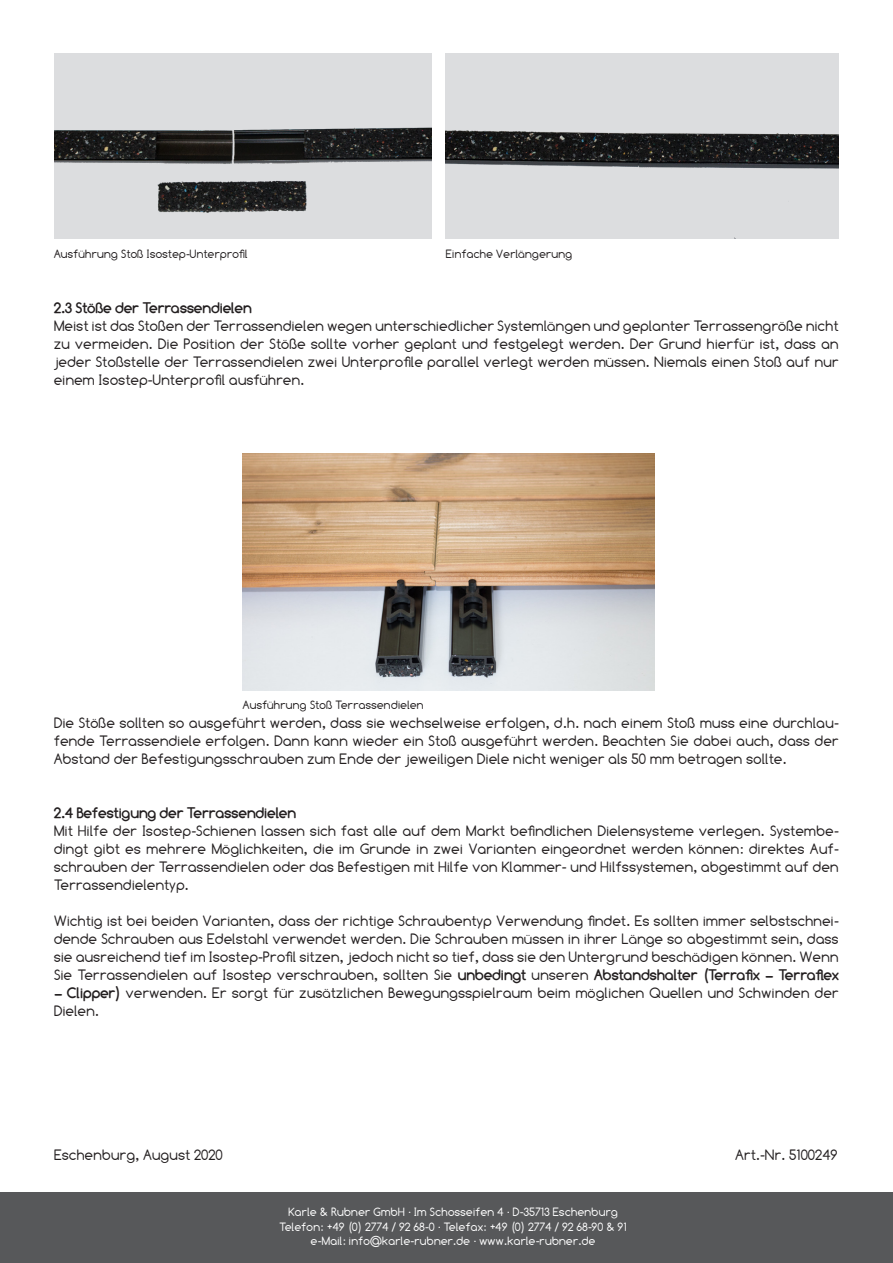
<style>
.page{position:relative;width:893px;height:1263px;background:#fff}
.page>*{position:absolute;margin:0;border:0;box-sizing:border-box;transform-origin:0 0}
.t1{font:15px/18px "Comfortaa";color:#231f20;text-align:justify}
.t2{font:700 15px "Comfortaa";color:#231f20}
.t3{font:12px "Comfortaa";color:#fff}
.t4{font:12px "Comfortaa";color:#231f20}
.s1{font-weight:700}
</style>
<div class="page">
<img style="left:54px;top:54px;width:378px;height:185px">
<img style="left:446px;top:54px;width:393px;height:185px">
<img style="left:243px;top:454px;width:411px;height:236px">
<div style="left:0;top:1193px;width:893px;height:70px;background:#57585a"></div>
<p class="t4" style="left:54px;top:247px;width:196px">Ausführung Stoß Isostep-Unterprofil</p>
<p class="t4" style="left:446px;top:247px;width:128px">Einfache Verlängerung</p>
<p class="t2" style="left:54px;top:300px;width:199px">2.3 Stöße der Terrassendielen</p>
<p class="t1" style="left:54px;top:317px;width:786px">Meist ist das Stoßen der Terrassendielen wegen unterschiedlicher Systemlängen und geplanter Terrassengröße nicht zu vermeiden. Die Position der Stöße sollte vorher geplant und festgelegt werden. Der Grund hierfür ist, dass an jeder Stoßstelle der Terrassendielen zwei Unterprofile parallel verlegt werden müssen. Niemals einen Stoß auf nur einem Isostep-Unterprofil ausführen.</p>
<p class="t4" style="left:243px;top:698px;width:183px">Ausführung Stoß Terrassendielen</p>
<p class="t1" style="left:54px;top:713px;width:786px">Die Stöße sollten so ausgeführt werden, dass sie wechselweise erfolgen, d.h. nach einem Stoß muss eine durchlau&shy;fende Terrassendiele erfolgen. Dann kann wieder ein Stoß ausgeführt werden. Beachten Sie dabei auch, dass der Abstand der Befestigungsschrauben zum Ende der jeweiligen Diele nicht weniger als 50 mm betragen sollte.</p>
<p class="t2" style="left:54px;top:804px;width:244px">2.4 Befestigung der Terrassendielen</p>
<p class="t1" style="left:54px;top:821px;width:786px">Mit Hilfe der Isostep-Schienen lassen sich fast alle auf dem Markt befindlichen Dielensysteme verlegen. Systembe&shy;dingt gibt es mehrere Möglichkeiten, die im Grunde in zwei Varianten eingeordnet werden können: direktes Auf&shy;schrauben der Terrassendielen oder das Befestigen mit Hilfe von Klammer- und Hilfssystemen, abgestimmt auf den Terrassendielentyp.</p>
<p class="t1" style="left:54px;top:911px;width:786px">Wichtig ist bei beiden Varianten, dass der richtige Schraubentyp Verwendung findet. Es sollten immer selbstschnei&shy;dende Schrauben aus Edelstahl verwendet werden. Die Schrauben müssen in ihrer Länge so abgestimmt sein, dass sie ausreichend tief im Isostep-Profil sitzen, jedoch nicht so tief, dass sie den Untergrund beschädigen können. Wenn Sie Terrassendielen auf Isostep verschrauben, sollten Sie <span class="s1">unbedingt</span> unseren <span class="s1">Abstandshalter (Terrafix – Terraflex</span></p>
<p class="t1" style="left:54px;top:983px;width:786px"><span class="s1">– Clipper)</span> verwenden. Er sorgt für zusätzlichen Bewegungsspielraum beim möglichen Quellen und Schwinden der<br>Dielen.</p>
<p class="t1" style="left:54px;top:1145px;width:171px">Eschenburg, August 2020</p>
<p class="t1" style="left:735px;top:1145px;width:104px">Art.-Nr. 5100249</p>
<p class="t3" style="left:288px;top:1205px;width:331px">Karle &amp; Rubner GmbH · Im Schosseifen 4 · D-35713 Eschenburg</p>
<p class="t3" style="left:280px;top:1220px;width:349px">Telefon: +49 (0) 2774 / 92 68-0 · Telefax: +49 (0) 2774 / 92 68-90 &amp; 91</p>
<p class="t3" style="left:311px;top:1234px;width:286px">e-Mail: info@karle-rubner.de · www.karle-rubner.de</p>
</div>
